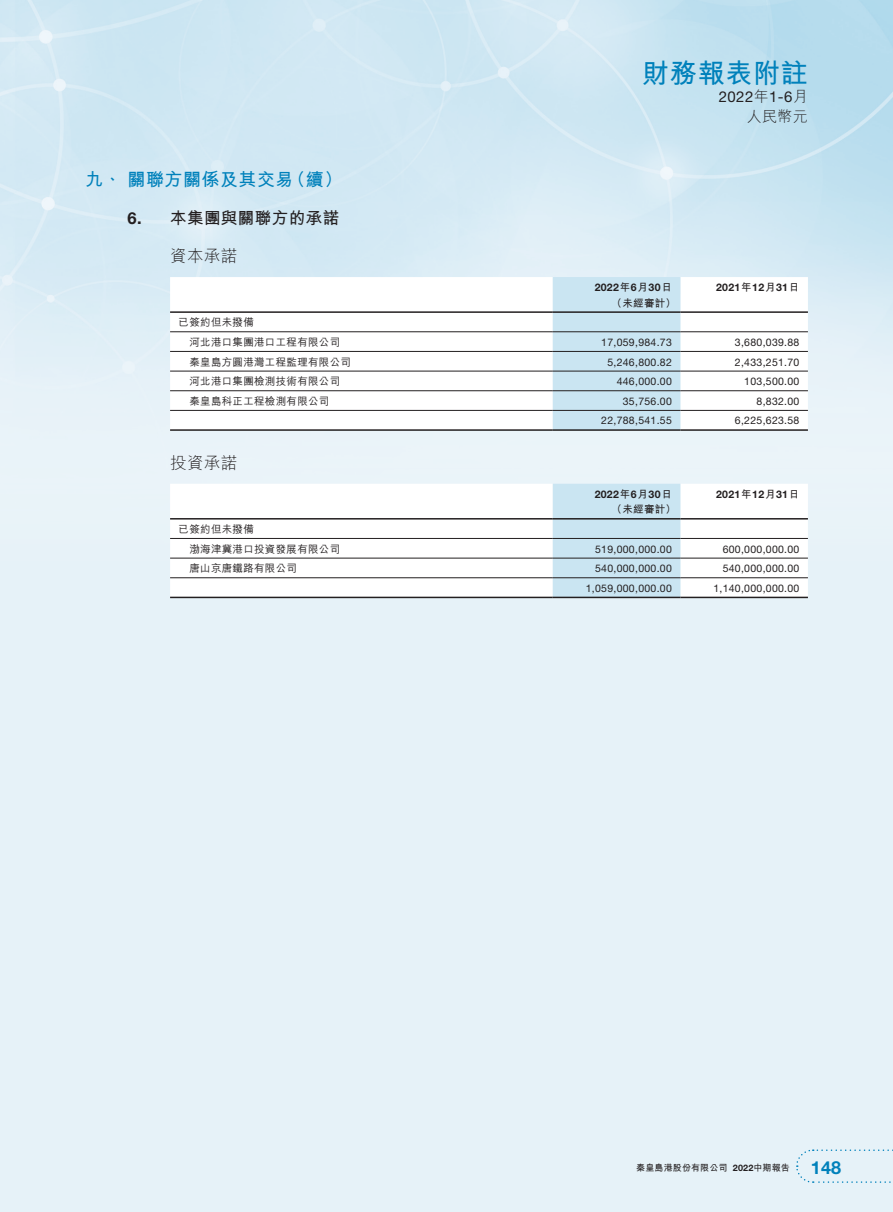
<style>
.page{position:relative;width:893px;height:1212px;background:#e6f2f8}
.page>*{position:absolute;margin:0;border:0;box-sizing:border-box;transform-origin:0 0}
.t1{font:700 27px "M Hei HK";letter-spacing:.03em;color:#0081bb}
.t2{font:700 18px "M Hei HK";letter-spacing:.03em;color:#0081bb}
.t3{font:700 18px "Helvetica Neue LT Std";color:#0081bb}
.t4{font:700 16.5px "M Hei HK";letter-spacing:.03em;color:#231f20}
.t5{font:300 16.5px "M Hei HK";letter-spacing:.03em;color:#231f20}
.t6{font:700 16.5px "Helvetica Neue LT Std";color:#231f20}
.t7{font:15px "Helvetica Neue LT Std";color:#231f20}
.t8{font:300 15px "M Hei HK";color:#231f20}
.t9{font:10.5px "Helvetica Neue LT Std";letter-spacing:.03em;color:#231f20}
.t10{font:500 10.5px "M Hei HK";letter-spacing:.03em;color:#231f20}
.t11{font:700 10.5px "Helvetica Neue LT Std";letter-spacing:.03em;color:#231f20}
.t12{font:700 10.5px "M Hei HK";letter-spacing:.03em;color:#231f20}
.t13{font:700 9px "M Hei HK";letter-spacing:.015em;color:#231f20}
.t14{font:700 9px "Helvetica Neue LT Std";color:#231f20}
.s1{font-family:"M Hei HK";font-weight:300}
.s2{font-family:"M Hei HK"}
</style>
<div class="page">
<svg style="left:796px;top:1149px;width:97px;height:34px"></svg>
<img style="left:0;top:0;width:893px;height:599px">
<div style="left:170px;top:277px;width:638px;height:152px;background:#fff"></div>
<div style="left:553px;top:277px;width:127px;height:152px;background:#cae5f2"></div>
<hr style="left:170px;top:311px;width:383px;height:2px;background:#231f20">
<hr style="left:553px;top:311px;width:127px;height:2px;background:#231f20">
<hr style="left:680px;top:311px;width:128px;height:2px;background:#231f20">
<hr style="left:170px;top:429px;width:383px;height:2px;background:#231f20">
<hr style="left:553px;top:429px;width:127px;height:2px;background:#231f20">
<hr style="left:680px;top:429px;width:128px;height:2px;background:#231f20">
<hr style="left:170px;top:410px;width:383px;height:1px;background:#231f20">
<hr style="left:553px;top:410px;width:127px;height:1px;background:#231f20">
<hr style="left:680px;top:410px;width:128px;height:1px;background:#231f20">
<hr style="left:170px;top:331px;width:383px;height:1px;background:#231f20">
<hr style="left:553px;top:331px;width:127px;height:1px;background:#231f20">
<hr style="left:680px;top:331px;width:128px;height:1px;background:#231f20">
<hr style="left:170px;top:351px;width:383px;height:1px;background:#231f20">
<hr style="left:553px;top:351px;width:127px;height:1px;background:#231f20">
<hr style="left:680px;top:351px;width:128px;height:1px;background:#231f20">
<hr style="left:170px;top:371px;width:383px;height:1px;background:#231f20">
<hr style="left:553px;top:371px;width:127px;height:1px;background:#231f20">
<hr style="left:680px;top:371px;width:128px;height:1px;background:#231f20">
<hr style="left:170px;top:390px;width:383px;height:1px;background:#231f20">
<hr style="left:553px;top:390px;width:127px;height:1px;background:#231f20">
<hr style="left:680px;top:390px;width:128px;height:1px;background:#231f20">
<div style="left:170px;top:484px;width:638px;height:113px;background:#fff"></div>
<div style="left:553px;top:484px;width:127px;height:113px;background:#cae5f2"></div>
<hr style="left:170px;top:518px;width:383px;height:1px;background:#231f20">
<hr style="left:553px;top:518px;width:127px;height:1px;background:#231f20">
<hr style="left:680px;top:518px;width:128px;height:1px;background:#231f20">
<hr style="left:170px;top:577px;width:383px;height:1px;background:#231f20">
<hr style="left:553px;top:577px;width:127px;height:1px;background:#231f20">
<hr style="left:680px;top:577px;width:128px;height:1px;background:#231f20">
<hr style="left:170px;top:597px;width:383px;height:1px;background:#231f20">
<hr style="left:553px;top:597px;width:127px;height:1px;background:#231f20">
<hr style="left:680px;top:597px;width:128px;height:1px;background:#231f20">
<hr style="left:170px;top:538px;width:383px;height:1px;background:#231f20">
<hr style="left:553px;top:538px;width:127px;height:1px;background:#231f20">
<hr style="left:680px;top:538px;width:128px;height:1px;background:#231f20">
<hr style="left:170px;top:558px;width:383px;height:1px;background:#231f20">
<hr style="left:553px;top:558px;width:127px;height:1px;background:#231f20">
<hr style="left:680px;top:558px;width:128px;height:1px;background:#231f20">
<h2 class="t2" style="left:85px;top:166px;width:210px">九、關聯方關係及其交易</h2>
<h3 class="t4" style="left:170px;top:206px;width:171px">本集團與關聯方的承諾</h3>
<h2 class="t2" style="left:287px;top:166px;width:57px">（續(</h2>
<h3 class="t6" style="left:128px;top:208px;width:16px">6.</h3>
<h3 class="t5" style="left:170px;top:248px;width:69px">資本承諾</h3>
<p class="t10" style="left:179px;top:315px;width:77px">已簽約但未撥備</p>
<p class="t10" style="left:189px;top:334px;width:152px">河北港口集團港口工程有限公司</p>
<p class="t10" style="left:189px;top:354px;width:163px">秦皇島方圓港灣工程監理有限公司</p>
<p class="t10" style="left:189px;top:374px;width:152px">河北港口集團檢測技術有限公司</p>
<p class="t10" style="left:189px;top:393px;width:142px">秦皇島科正工程檢測有限公司</p>
<h3 class="t5" style="left:170px;top:454px;width:69px">投資承諾</h3>
<p class="t10" style="left:179px;top:521px;width:77px">已簽約但未撥備</p>
<p class="t10" style="left:189px;top:541px;width:152px">渤海津冀港口投資發展有限公司</p>
<p class="t10" style="left:189px;top:561px;width:109px">唐山京唐鐵路有限公司</p>
<h1 class="t1" style="left:642px;top:53px;width:167px">財務報表附註</h1>
<h3 class="t7" style="left:719px;top:88px;width:91px">2022<span class="s1">年</span>1-6<span class="s1">月</span></h3>
<h3 class="t8" style="left:747px;top:109px;width:63px">人民幣元</h3>
<p class="t11" style="left:595px;top:281px;width:79px">2022<span class="s2">年</span>6<span class="s2">月</span>30<span class="s2">日</span></p>
<p class="t12" style="left:612px;top:295px;width:66px">（未經審計(</p>
<p class="t11" style="left:716px;top:281px;width:85px">2021<span class="s2">年</span>12<span class="s2">月</span>31<span class="s2">日</span></p>
<p class="t9" style="left:601px;top:336px;width:72px">17,059,984.73</p>
<p class="t9" style="left:735px;top:336px;width:66px">3,680,039.88</p>
<p class="t9" style="left:607px;top:355px;width:66px">5,246,800.82</p>
<p class="t9" style="left:735px;top:355px;width:66px">2,433,251.70</p>
<p class="t9" style="left:617px;top:375px;width:57px">446,000.00</p>
<p class="t9" style="left:744px;top:375px;width:57px">103,500.00</p>
<p class="t9" style="left:623px;top:395px;width:51px">35,756.00</p>
<p class="t9" style="left:756px;top:395px;width:44px">8,832.00</p>
<p class="t9" style="left:601px;top:414px;width:72px">22,788,541.55</p>
<p class="t9" style="left:735px;top:414px;width:66px">6,225,623.58</p>
<p class="t11" style="left:595px;top:487px;width:79px">2022<span class="s2">年</span>6<span class="s2">月</span>30<span class="s2">日</span></p>
<p class="t12" style="left:612px;top:502px;width:66px">（未經審計(</p>
<p class="t11" style="left:716px;top:487px;width:85px">2021<span class="s2">年</span>12<span class="s2">月</span>31<span class="s2">日</span></p>
<p class="t9" style="left:595px;top:542px;width:78px">519,000,000.00</p>
<p class="t9" style="left:723px;top:542px;width:78px">600,000,000.00</p>
<p class="t9" style="left:595px;top:562px;width:78px">540,000,000.00</p>
<p class="t9" style="left:723px;top:562px;width:78px">540,000,000.00</p>
<p class="t9" style="left:586px;top:582px;width:88px">1,059,000,000.00</p>
<p class="t9" style="left:713px;top:582px;width:88px">1,140,000,000.00</p>
<p class="t13" style="left:636px;top:1161px;width:93px">秦皇島港股份有限公司</p>
<p class="t14" style="left:733px;top:1162px;width:58px">2022<span class="s2">中期報告</span></p>
<h2 class="t3" style="left:811px;top:1156px;width:32px">148</h2>
</div>
